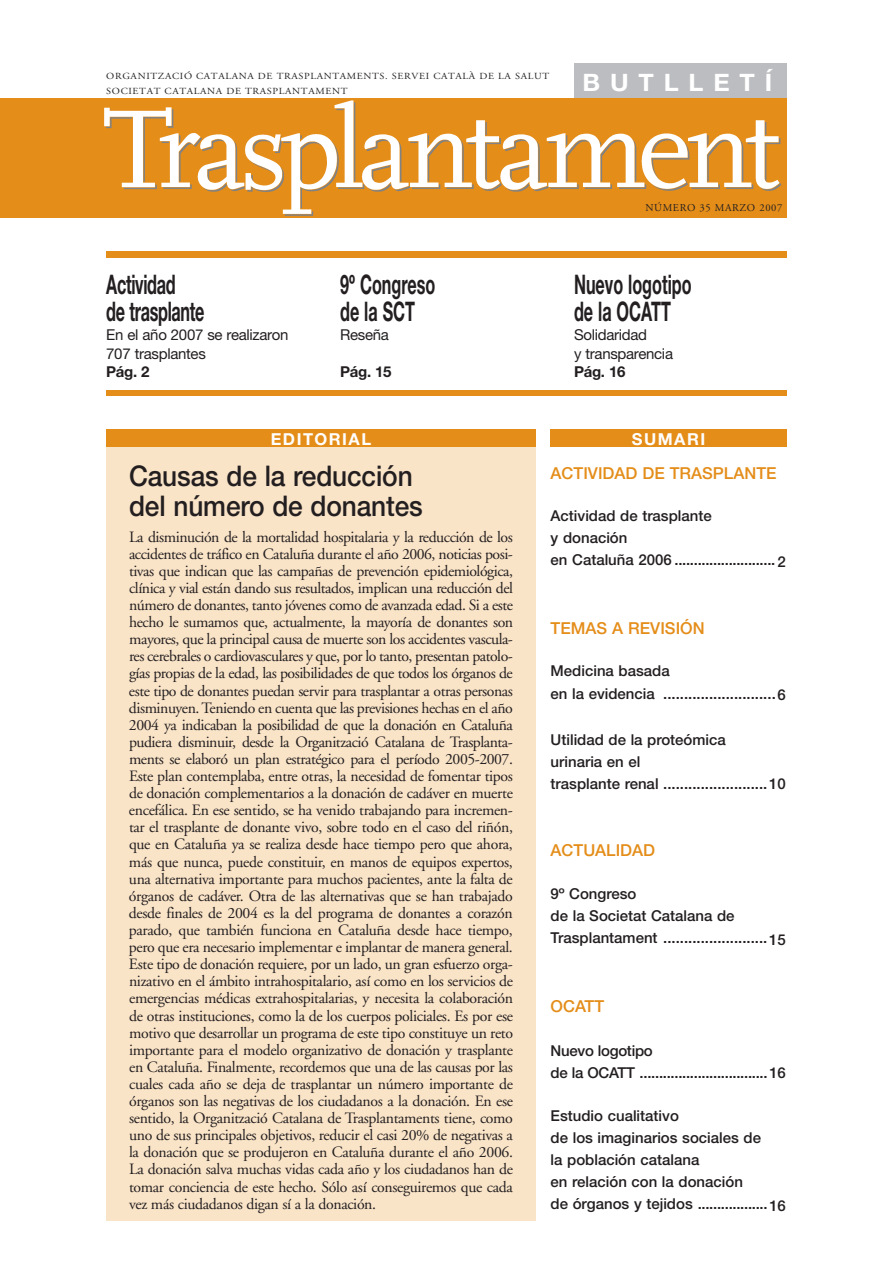
<style>
.page{position:relative;width:893px;height:1263px;background:#fff}
.page>*{position:absolute;margin:0;border:0;box-sizing:border-box;transform-origin:0 0}
.t1{font:500 28.5px/30px "Helvetica Neue";letter-spacing:-.005em;color:#231f20;scale:.92 1}
.t2{font:700 27px/27px "Helvetica Neue";color:#231f20;scale:.6 1}
.t3{font:700 27px/27px "Helvetica Neue";letter-spacing:-.02em;color:#231f20;scale:.6 1}
.t4{font:700 24px "Helvetica Neue";letter-spacing:.39em;color:#fff;scale:1.05 1}
.t5{font:500 16.5px "Helvetica Neue";color:#e48d19}
.t6{font:700 16.5px "Helvetica Neue";letter-spacing:.09em;color:#fff}
.t7{font:15.75px/17.1px "Adobe Garamond";letter-spacing:-.02em;color:#231f20;text-align:justify}
.t8{font:500 15px/22.2px "Helvetica Neue";color:#231f20}
.t9{font:15px/18.9px "Helvetica Neue";letter-spacing:-.02em;color:#231f20}
.t10{font:500 15px/22.2px "Helvetica Neue";letter-spacing:-.02em;color:#231f20}
.t11{font:700 15px "Helvetica Neue";letter-spacing:-.02em;color:#231f20}
.t12{font:10.5px "Adobe Garamond";letter-spacing:.06em;color:#231f20}
.t13{font:9.3px/15px "Adobe Garamond";letter-spacing:.065em;color:#231f20;scale:1.1 1}
</style>
<div class="page">
<div style="left:0;top:98px;width:787px;height:119px;background:#e48d19"></div>
<img style="left:104px;top:100px;width:678px;height:116px">
<div style="left:106px;top:389px;width:681px;height:7px;background:#e48d19"></div>
<div style="left:574px;top:64px;width:213px;height:34px;background:#bcbdc0"></div>
<div style="left:106px;top:447px;width:430px;height:773px;background:#fae4c8"></div>
<div style="left:106px;top:430px;width:430px;height:17px;background:#e48d19"></div>
<div style="left:106px;top:251px;width:681px;height:7px;background:#e48d19"></div>
<div style="left:551px;top:430px;width:236px;height:17px;background:#e48d19"></div>
<p class="t13" style="left:106px;top:68px;width:404px">ORGANITZACIÓ CATALANA DE TRASPLANTAMENTS. SERVEI CATALÀ DE LA SALUT<br>SOCIETAT CATALANA DE TRASPLANTAMENT</p>
<h3 class="t4" style="left:583px;top:67px;width:182px">BUTLLETÍ</h3>
<h2 class="t3" style="left:106px;top:270px;width:165px">Actividad<br>de trasplante</h2>
<p class="t9" style="left:106px;top:325px;width:184px">En el año 2007 se realizaron<br>707 trasplantes</p>
<p class="t11" style="left:106px;top:363px;width:45px">Pág. 2</p>
<h2 class="t2" style="left:340px;top:270px;width:160px">9º Congreso de la SCT</h2>
<p class="t9" style="left:340px;top:325px;width:50px">Reseña</p>
<p class="t11" style="left:340px;top:363px;width:53px">Pág. 15</p>
<p class="t6" style="left:271px;top:429px;width:102px">EDITORIAL</p>
<p class="t12" style="left:645px;top:202px;width:138px">NÚMERO 35 MARZO 2007</p>
<h2 class="t2" style="left:574px;top:270px;width:198px">Nuevo logotipo de la OCATT</h2>
<p class="t9" style="left:574px;top:325px;width:101px">Solidaridad<br>y transparencia</p>
<p class="t11" style="left:574px;top:363px;width:53px">Pág. 16</p>
<p class="t6" style="left:632px;top:429px;width:75px">SUMARI</p>
<h1 class="t1" style="left:129px;top:461px;width:321px">Causas de la reducción del número de donantes</h1>
<p class="t7" style="left:129px;top:528px;width:386px">La disminución de la mortalidad hospitalaria y la reducción de los accidentes de tráfico en Cataluña durante el año 2006, noticias posi&shy;tivas que indican que las campañas de prevención epidemiológica, clínica y vial están dando sus resultados, implican una reducción del número de donantes, tanto jóvenes como de avanzada edad. Si a este hecho le sumamos que, actualmente, la mayoría de donantes son mayores, que la principal causa de muerte son los accidentes vascula&shy;res cerebrales o cardiovasculares y que, por lo tanto, presentan patolo&shy;gías propias de la edad, las posibilidades de que todos los órganos de este tipo de donantes puedan servir para trasplantar a otras personas disminuyen. Teniendo en cuenta que las previsiones hechas en el año 2004 ya indicaban la posibilidad de que la donación en Cataluña pudiera disminuir, desde la Organització Catalana de Trasplanta&shy;ments se elaboró un plan estratégico para el período 2005-2007.<br>Este plan contemplaba, entre otras, la necesidad de fomentar tipos de donación complementarios a la donación de cadáver en muerte encefálica. En ese sentido, se ha venido trabajando para incremen&shy;tar el trasplante de donante vivo, sobre todo en el caso del riñón, que en Cataluña ya se realiza desde hace tiempo pero que ahora, más que nunca, puede constituir, en manos de equipos expertos, una alternativa importante para muchos pacientes, ante la falta de órganos de cadáver. Otra de las alternativas que se han trabajado desde finales de 2004 es la del programa de donantes a corazón parado, que también funciona en Cataluña desde hace tiempo, pero que era necesario implementar e implantar de manera general.<br>Este tipo de donación requiere, por un lado, un gran esfuerzo orga&shy;nizativo en el ámbito intrahospitalario, así como en los servicios de emergencias médicas extrahospitalarias, y necesita la colaboración de otras instituciones, como la de los cuerpos policiales. Es por ese motivo que desarrollar un programa de este tipo constituye un reto importante para el modelo organizativo de donación y trasplante en Cataluña. Finalmente, recordemos que una de las causas por las cuales cada año se deja de trasplantar un número importante de órganos son las negativas de los ciudadanos a la donación. En ese sentido, la Organització Catalana de Trasplantaments tiene, como uno de sus principales objetivos, reducir el casi 20% de negativas a la donación que se produjeron en Cataluña durante el año 2006.<br>La donación salva muchas vidas cada año y los ciudadanos han de tomar conciencia de este hecho. Sólo así conseguiremos que cada vez más ciudadanos digan sí a la donación.</p>
<p class="t5" style="left:551px;top:463px;width:227px">ACTIVIDAD DE TRASPLANTE</p>
<p class="t8" style="left:551px;top:504px;width:237px">Actividad de trasplante<br>y donación<br>en Cataluña 2006 .......................... 2</p>
<p class="t5" style="left:551px;top:618px;width:156px">TEMAS A REVISIÓN</p>
<p class="t8" style="left:551px;top:660px;width:237px">Medicina basada<br>en la evidencia ...........................6</p>
<p class="t8" style="left:551px;top:728px;width:237px">Utilidad de la proteómica<br>urinaria en el<br>trasplante renal .........................10</p>
<p class="t5" style="left:551px;top:840px;width:106px">ACTUALIDAD</p>
<p class="t8" style="left:551px;top:882px;width:237px">9º Congreso<br>de la Societat Catalana de<br>Trasplantament .........................15</p>
<p class="t5" style="left:551px;top:996px;width:55px">OCATT</p>
<p class="t10" style="left:551px;top:1039px;width:237px">Nuevo logotipo<br>de la OCATT .................................16</p>
<p class="t8" style="left:551px;top:1104px;width:237px">Estudio cualitativo<br>de los imaginarios sociales de<br>la población catalana<br>en relación con la donación<br>de órganos y tejidos ..................16</p>
</div>
